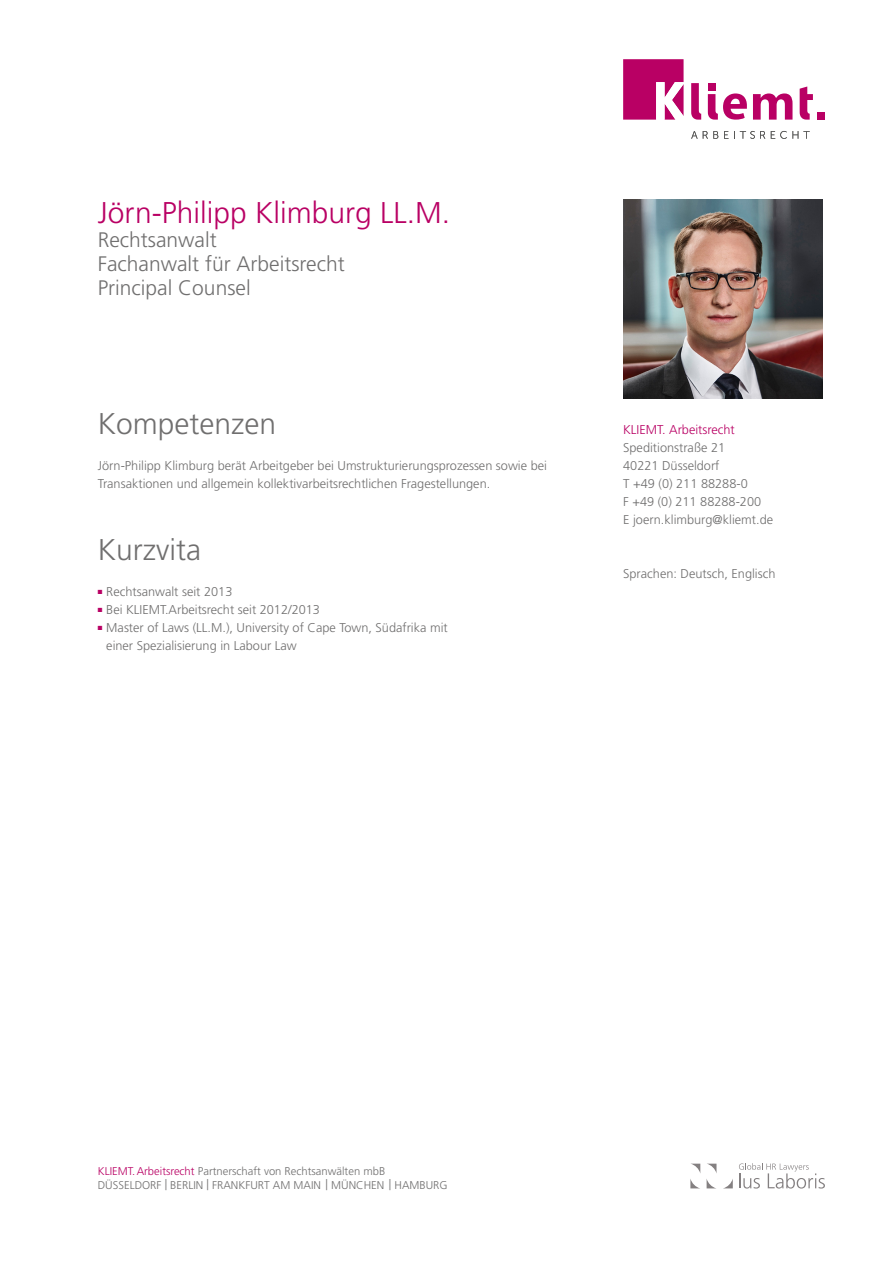
<style>
.page{position:relative;width:893px;height:1263px;background:#fff}
.page>*{position:absolute;margin:0;border:0;box-sizing:border-box;transform-origin:0 0}
.t1{font:300 30px "Frutiger";color:#b90064}
.t2{font:300 30px "Frutiger";color:#706f6f}
.t3{font:300 21px/24px "Frutiger";color:#706f6f}
.t4{font:300 12.75px/18px "Frutiger";color:#706f6f}
.t5{font:300 12.75px "Frutiger";color:#b90064}
.t6{font:300 11.25px/13.5px "Frutiger";color:#706f6f}
.s1{color:#b90064}
.s2{font-size:14.7px}
</style>
<div class="page">
<svg style="left:690px;top:1164px;width:10px;height:24px"></svg>
<svg style="left:724px;top:1179px;width:9px;height:9px"></svg>
<svg style="left:707px;top:1164px;width:9px;height:24px"></svg>
<svg style="left:739px;top:1163px;width:86px;height:25px"></svg>
<img style="left:623px;top:200px;width:199px;height:199px">
<svg style="left:691px;top:131px;width:27px;height:8px"></svg>
<svg style="left:724px;top:131px;width:4px;height:8px"></svg>
<svg style="left:734px;top:131px;width:31px;height:8px"></svg>
<svg style="left:771px;top:131px;width:39px;height:8px"></svg>
<svg style="left:753px;top:93px;width:39px;height:27px"></svg>
<svg style="left:691px;top:83px;width:10px;height:37px"></svg>
<svg style="left:800px;top:86px;width:13px;height:34px"></svg>
<div style="left:708px;top:83px;width:7px;height:8px;background:#b90064"></div>
<div style="left:817px;top:112px;width:8px;height:8px;background:#b90064"></div>
<svg style="left:708px;top:93px;width:39px;height:27px"></svg>
<svg style="left:623px;top:59px;width:61px;height:61px"></svg>
<h1 class="t1" style="left:98px;top:196px;width:354px">Jörn-Philipp Klimburg LL.M.</h1>
<h2 class="t3" style="left:98px;top:228px;width:248px">Rechtsanwalt<br>Fachanwalt für Arbeitsrecht<br>Principal Counsel</h2>
<h1 class="t2" style="left:98px;top:407px;width:180px">Kompetenzen</h1>
<p class="t4" style="left:98px;top:456px;width:451px">Jörn-Philipp Klimburg berät Arbeitgeber bei Umstrukturierungsprozessen sowie bei<br>Transaktionen und allgemein kollektivarbeitsrechtlichen Fragestellungen.</p>
<h1 class="t2" style="left:98px;top:533px;width:105px">Kurzvita</h1>
<p class="t4" style="left:98px;top:582px;width:136px"><sup>■</sup> Rechtsanwalt seit 2013</p>
<p class="t4" style="left:98px;top:600px;width:224px"><sup>■</sup> Bei KLIEMT.Arbeitsrecht seit 2012/2013</p>
<p class="t4" style="left:106px;top:618px;width:343px;text-indent:-9px"><sup>■</sup> Master of Laws (LL.M.), University of Cape Town, Südafrika mit einer Spezialisierung in Labour Law</p>
<p class="t5" style="left:623px;top:422px;width:113px">KLIEMT. Arbeitsrecht</p>
<p class="t4" style="left:623px;top:438px;width:151px">Speditionstraße 21<br>40221 Düsseldorf<br>T +49 (0) 211 88288-0<br>F +49 (0) 211 88288-200<br>E joern.klimburg@kliemt.de</p>
<p class="t4" style="left:623px;top:564px;width:154px">Sprachen: Deutsch, Englisch</p>
<p class="t6" style="left:98px;top:1164px;width:351px"><span class="s1">KLIEMT.Arbeitsrecht</span> Partnerschaft von Rechtsanwälten mbB<br>DÜSSELDORF <span class="s2">|</span> BERLIN <span class="s2">|</span> FRANKFURT AM MAIN <span class="s2">|</span> MÜNCHEN <span class="s2">|</span> HAMBURG</p>
</div>
